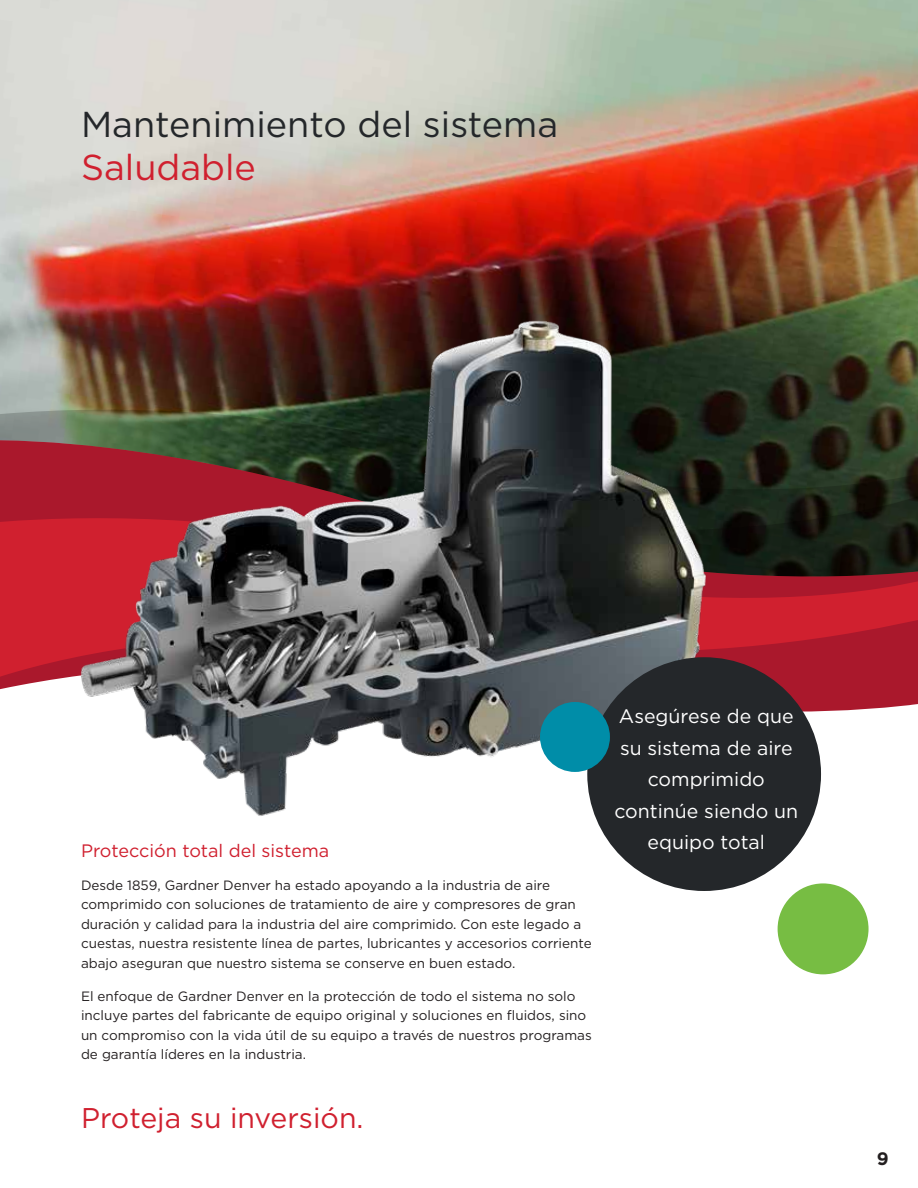
<style>
.page{position:relative;width:918px;height:1188px;background:#fff}
.page>*{position:absolute;margin:0;border:0;box-sizing:border-box;transform-origin:0 0}
.t1{font:36px "Gotham";color:#24272a}
.t2{font:36px "Gotham";color:#d0202f}
.t3{font:28.5px "Gotham";color:#d0202f}
.t4{font:19.5px/31.5px "Gotham";color:#fff;text-align:center}
.t5{font:18px "Gotham";color:#d0202f}
.t6{font:700 18px "Gotham";color:#231f20}
.t7{font:13.5px/19.5px "Gotham";color:#231f20}
</style>
<div class="page">
<img style="left:0;top:0;width:918px;height:410px">
<svg style="left:0;top:410px;width:918px;height:30px;background:#3f4839"></svg>
<svg style="left:0;top:440px;width:918px;height:272px;background:#633332"></svg>
<svg style="left:0;top:514px;width:918px;height:163px;background:#8e1b25"></svg>
<img style="left:54px;top:302px;width:679px;height:543px">
<div style="left:587px;top:657px;width:234px;height:234px;background:#24272a;border-radius:50%"></div>
<div style="left:540px;top:702px;width:70px;height:70px;background:#008da8;border-radius:50%"></div>
<div style="left:778px;top:883px;width:91px;height:91px;background:#77bd43;border-radius:50%"></div>
<h1 class="t1" style="left:81px;top:101px;width:479px">Mantenimiento del sistema</h1>
<h1 class="t2" style="left:81px;top:145px;width:176px">Saludable</h1>
<h3 class="t5" style="left:81px;top:839px;width:250px">Protección total del sistema</h3>
<p class="t7" style="left:81px;top:875px;width:512px">Desde 1859, Gardner Denver ha estado apoyando a la industria de aire comprimido con soluciones de tratamiento de aire y compresores de gran duración y calidad para la industria del aire comprimido. Con este legado a cuestas, nuestra resistente línea de partes, lubricantes y accesorios corriente abajo aseguran que nuestro sistema se conserve en buen estado.</p>
<p class="t7" style="left:81px;top:986px;width:512px">El enfoque de Gardner Denver en la protección de todo el sistema no solo incluye partes del fabricante de equipo original y soluciones en fluidos, sino un compromiso con la vida útil de su equipo a través de nuestros programas de garantía líderes en la industria.</p>
<h2 class="t3" style="left:81px;top:1100px;width:284px">Proteja su inversión.</h2>
<h3 class="t4" style="left:614px;top:700px;width:185px">Asegúrese de que su sistema de aire comprimido continúe siendo un equipo total</h3>
<h3 class="t6" style="left:877px;top:1147px;width:13px">9</h3>
</div>
